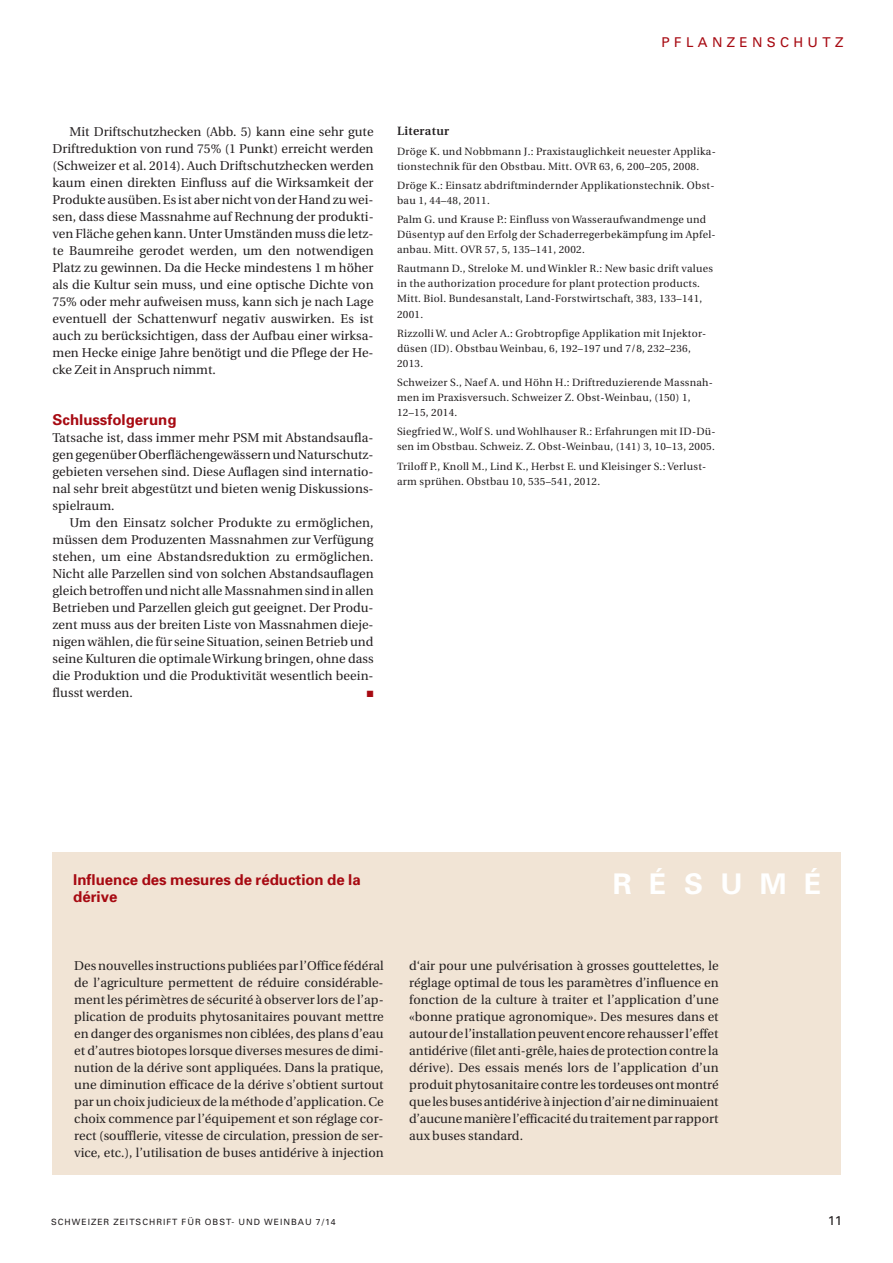
<style>
.page{position:relative;width:893px;height:1263px;background:#fff}
.page>*{position:absolute;margin:0;border:0;box-sizing:border-box;transform-origin:0 0}
.t1{font:700 28.5px "Univers";letter-spacing:.61em;color:#fff}
.t2{font:700 15px/17px "Univers";color:#a70a12}
.t3{font:13.5px "Univers";letter-spacing:.32em;color:#a70a12}
.t4{font:12.75px/17px "Utopia";letter-spacing:.005em;color:#231f20;text-align:justify}
.t5{font:12.75px "Univers";color:#231f20}
.t6{font:600 12px "Utopia";letter-spacing:.025em;color:#231f20}
.t7{font:10.5px/15px "Utopia";letter-spacing:.025em;color:#231f20}
.t8{font:9px "Zapf Dingbats";color:#a70a12}
.t9{font:8.7px "Univers";letter-spacing:.115em;color:#231f20}
</style>
<div class="page">
<div style="left:52px;top:852px;width:789px;height:323px;background:#f1e4d5"></div>
<p class="t3" style="left:662px;top:37px;width:183px">PFLANZENSCHUTZ</p>
<p class="t4" style="left:53px;top:124px;width:323px;text-indent:17px">Mit Driftschutzhecken (Abb. 5) kann eine sehr gute Driftreduktion von rund 75% (1 Punkt) erreicht werden (Schweizer et al. 2014). Auch Driftschutzhecken werden kaum einen direkten Einfluss auf die Wirksamkeit der Produkte ausüben. Es ist aber nicht von der Hand zu wei&shy;sen, dass diese Massnahme auf Rechnung der produkti&shy;ven Fläche gehen kann. Unter Umständen muss die letz&shy;te Baumreihe gerodet werden, um den notwendigen Platz zu gewinnen. Da die Hecke mindestens 1 m höher als die Kultur sein muss, und eine optische Dichte von 75% oder mehr aufweisen muss, kann sich je nach Lage eventuell der Schattenwurf negativ auswirken. Es ist auch zu berücksichtigen, dass der Aufbau einer wirksa&shy;men Hecke einige Jahre benötigt und die Pflege der He&shy;cke Zeit in Anspruch nimmt.</p>
<p class="t2" style="left:53px;top:413px;width:126px">Schlussfolgerung</p>
<p class="t4" style="left:53px;top:430px;width:323px">Tatsache ist, dass immer mehr PSM mit Abstandsaufla&shy;gen gegenüber Oberflächengewässern und Naturschutz&shy;gebieten versehen sind. Diese Auflagen sind internatio&shy;nal sehr breit abgestützt und bieten wenig Diskussions&shy;spielraum.</p>
<p class="t4" style="left:53px;top:516px;width:323px;text-indent:17px">Um den Einsatz solcher Produkte zu ermöglichen, müssen dem Produzenten Massnahmen zur Verfügung stehen, um eine Abstandsreduktion zu ermöglichen.<br>Nicht alle Parzellen sind von solchen Abstandsauflagen gleich betroffen und nicht alle Massnahmen sind in allen Betrieben und Parzellen gleich gut geeignet. Der Produ&shy;zent muss aus der breiten Liste von Massnahmen dieje&shy;nigen wählen, die für seine Situation, seinen Betrieb und seine Kulturen die optimale Wirkung bringen, ohne dass die Produktion und die Produktivität wesentlich beein&shy;flusst werden.</p>
<p class="t8" style="left:367px;top:689px;width:8px">■</p>
<p class="t6" style="left:397px;top:127px;width:54px">Literatur</p>
<p class="t7" style="left:397px;top:144px;width:320px">Dröge K. und Nobbmann J.: Praxistauglichkeit neuester Applika&shy;tionstechnik für den Obstbau. Mitt. OVR 63, 6, 200–205, 2008.</p>
<p class="t7" style="left:397px;top:179px;width:319px">Dröge K.: Einsatz abdriftmindernder Applikationstechnik. Obst&shy;bau 1, 44–48, 2011.</p>
<p class="t7" style="left:397px;top:213px;width:320px">Palm G. und Krause P.: Einfluss von Wasseraufwandmenge und<br>Düsentyp auf den Erfolg der Schaderregerbekämpfung im Apfel&shy;anbau. Mitt. OVR 57, 5, 135–141, 2002.</p>
<p class="t7" style="left:397px;top:262px;width:317px">Rautmann D., Streloke M. und Winkler R.: New basic drift values in the authorization procedure for plant protection products.<br>Mitt. Biol. Bundesanstalt, Land-Forstwirtschaft, 383, 133–141, 2001.</p>
<p class="t7" style="left:397px;top:327px;width:311px">Rizzolli W. und Acler A.: Grobtropfige Applikation mit Injektor&shy;düsen (ID). Obstbau Weinbau, 6, 192–197 und 7/8, 232–236,<br>2013.</p>
<p class="t7" style="left:397px;top:376px;width:317px">Schweizer S., Naef A. und Höhn H.: Driftreduzierende Massnah&shy;men im Praxisversuch. Schweizer Z. Obst-Weinbau, (150) 1,<br>12–15, 2014.</p>
<p class="t7" style="left:397px;top:425px;width:320px">Siegfried W., Wolf S. und Wohlhauser R.: Erfahrungen mit ID-Dü&shy;sen im Obstbau. Schweiz. Z. Obst-Weinbau, (141) 3, 10–13, 2005.</p>
<p class="t7" style="left:397px;top:459px;width:310px">Triloff P., Knoll M., Lind K., Herbst E. und Kleisinger S.: Verlust&shy;arm sprühen. Obstbau 10, 535–541, 2012.</p>
<p class="t2" style="left:73px;top:872px;width:289px">Influence des mesures de réduction de la dérive</p>
<h1 class="t1" style="left:613px;top:873px;width:210px">RÉSUMÉ</h1>
<p class="t4" style="left:74px;top:958px;width:311px">Des nouvelles instructions publiées par l’Office fédéral de l’agriculture permettent de réduire considérable&shy;ment les périmètres de sécurité à observer lors de l’ap&shy;plication de produits phytosanitaires pouvant mettre en danger des organismes non ciblées, des plans d’eau et d’autres biotopes lorsque diverses mesures de dimi&shy;nution de la dérive sont appliquées. Dans la pratique, une diminution efficace de la dérive s’obtient surtout par un choix judicieux de la méthode d’application. Ce choix commence par l’équipement et son réglage cor&shy;rect (soufflerie, vitesse de circulation, pression de ser&shy;vice, etc.), l’utilisation de buses antidérive à injection</p>
<p class="t4" style="left:409px;top:958px;width:311px">d‘air pour une pulvérisation à grosses gouttelettes, le réglage optimal de tous les paramètres d’influence en fonction de la culture à traiter et l’application d’une «bonne pratique agronomique». Des mesures dans et autour de l’installation peuvent encore rehausser l’effet antidérive (filet anti-grêle, haies de protection contre la dérive). Des essais menés lors de l’application d’un produit phytosanitaire contre les tordeuses ont montré que les buses antidérive à injection d’air ne diminuaient d’aucune manière l’efficacité du traitement par rapport aux buses standard.</p>
<p class="t9" style="left:51px;top:1218px;width:286px">SCHWEIZER ZEITSCHRIFT FÜR OBST- UND WEINBAU 7/14</p>
<p class="t5" style="left:828px;top:1215px;width:16px">11</p>
</div>
